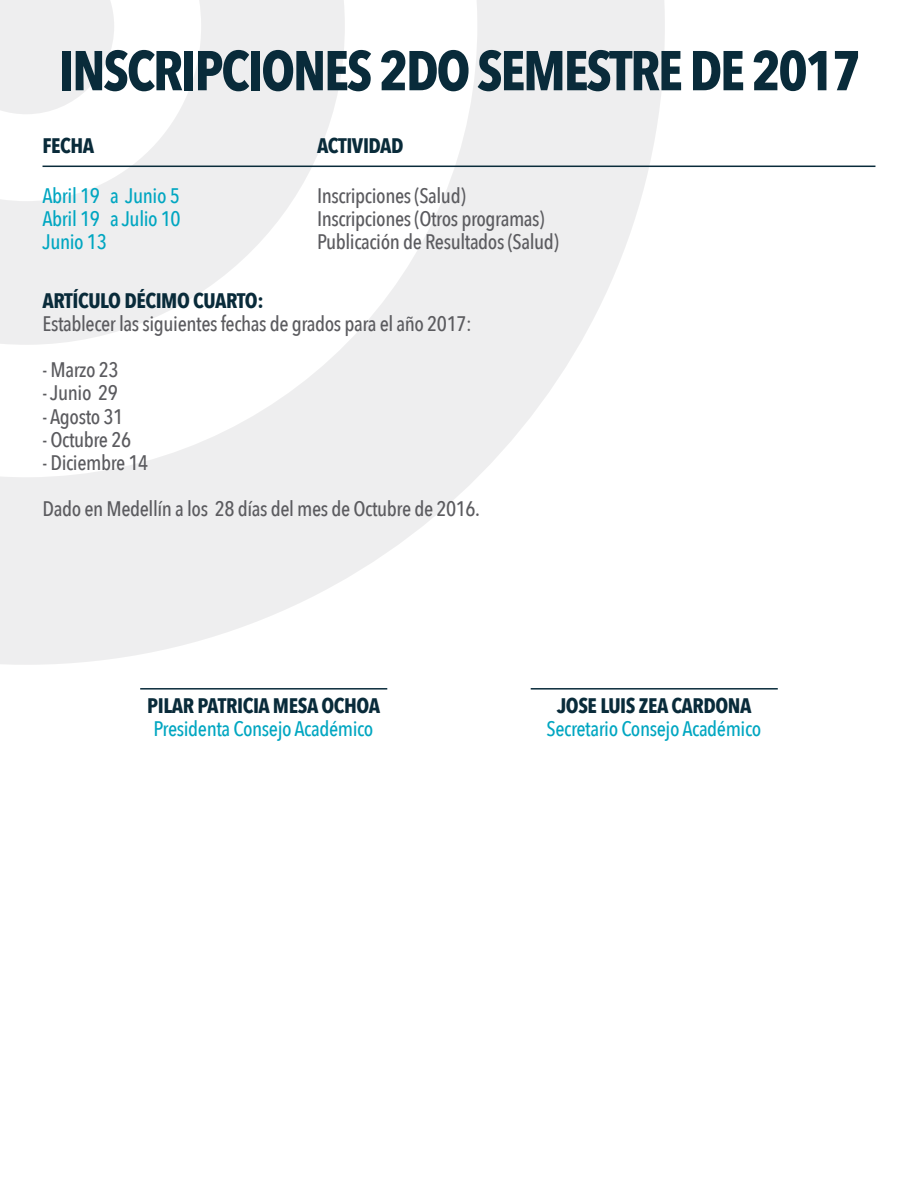
<style>
.page{position:relative;width:918px;height:1188px;background:#fff}
.page>*{position:absolute;margin:0;border:0;box-sizing:border-box;transform-origin:0 0}
.t1{font:700 55.5px "Avenir Next Condensed";letter-spacing:-.04em;color:#092b3a}
.t2{font:500 21px/23.1px "Avenir Next Condensed";letter-spacing:-.02em;color:#5b5b5f}
.t3{font:500 21px/23.1px "Avenir Next Condensed";letter-spacing:-.02em;color:#00a6c1;text-align:justify}
.t4{font:700 21px "Avenir Next Condensed";letter-spacing:-.02em;color:#092b3a}
</style>
<div class="page">
<svg style="left:0;top:0;width:665px;height:665px;fill:#eeeeef"></svg>
<svg style="left:0;top:0;width:346px;height:345px;fill:#eeeeef"></svg>
<svg style="left:0;top:0;width:115px;height:114px;background:#f0f0f1"></svg>
<hr style="left:43px;top:166px;width:832px;height:1px;background:#092b3a">
<hr style="left:140px;top:688px;width:247px;height:2px;background:#092b3a">
<hr style="left:531px;top:688px;width:247px;height:2px;background:#092b3a">
<h1 class="t1" style="left:58px;top:37px;width:804px">INSCRIPCIONES 2DO SEMESTRE DE 2017</h1>
<p class="t4" style="left:43px;top:133px;width:53px">FECHA</p>
<p class="t4" style="left:317px;top:133px;width:88px">ACTIVIDAD</p>
<p class="t3" style="left:43px;top:184px;width:140px">Abril 19 a Junio 5<br>Abril 19 a Julio 10<br>Junio 13</p>
<p class="t2" style="left:317px;top:184px;width:243px">Inscripciones (Salud)<br>Inscripciones (Otros programas)<br>Publicación de Resultados (Salud)</p>
<p class="t4" style="left:43px;top:288px;width:223px">ARTÍCULO DÉCIMO CUARTO:</p>
<p class="t2" style="left:43px;top:312px;width:431px">Establecer las siguientes fechas de grados para el año 2017:</p>
<p class="t2" style="left:43px;top:358px;width:78px">- Marzo 23</p>
<p class="t2" style="left:43px;top:381px;width:77px">- Junio 29</p>
<p class="t2" style="left:43px;top:405px;width:82px">- Agosto 31</p>
<p class="t2" style="left:43px;top:428px;width:90px">- Octubre 26</p>
<p class="t2" style="left:43px;top:451px;width:107px">- Diciembre 14</p>
<p class="t2" style="left:43px;top:497px;width:439px">Dado en Medellín a los 28 días del mes de Octubre de 2016.</p>
<p class="t4" style="left:147px;top:693px;width:234px">PILAR PATRICIA MESA OCHOA</p>
<p class="t3" style="left:154px;top:717px;width:221px">Presidenta Consejo Académico</p>
<p class="t4" style="left:557px;top:693px;width:196px">JOSE LUIS ZEA CARDONA</p>
<p class="t3" style="left:547px;top:717px;width:216px">Secretario Consejo Académico</p>
</div>
